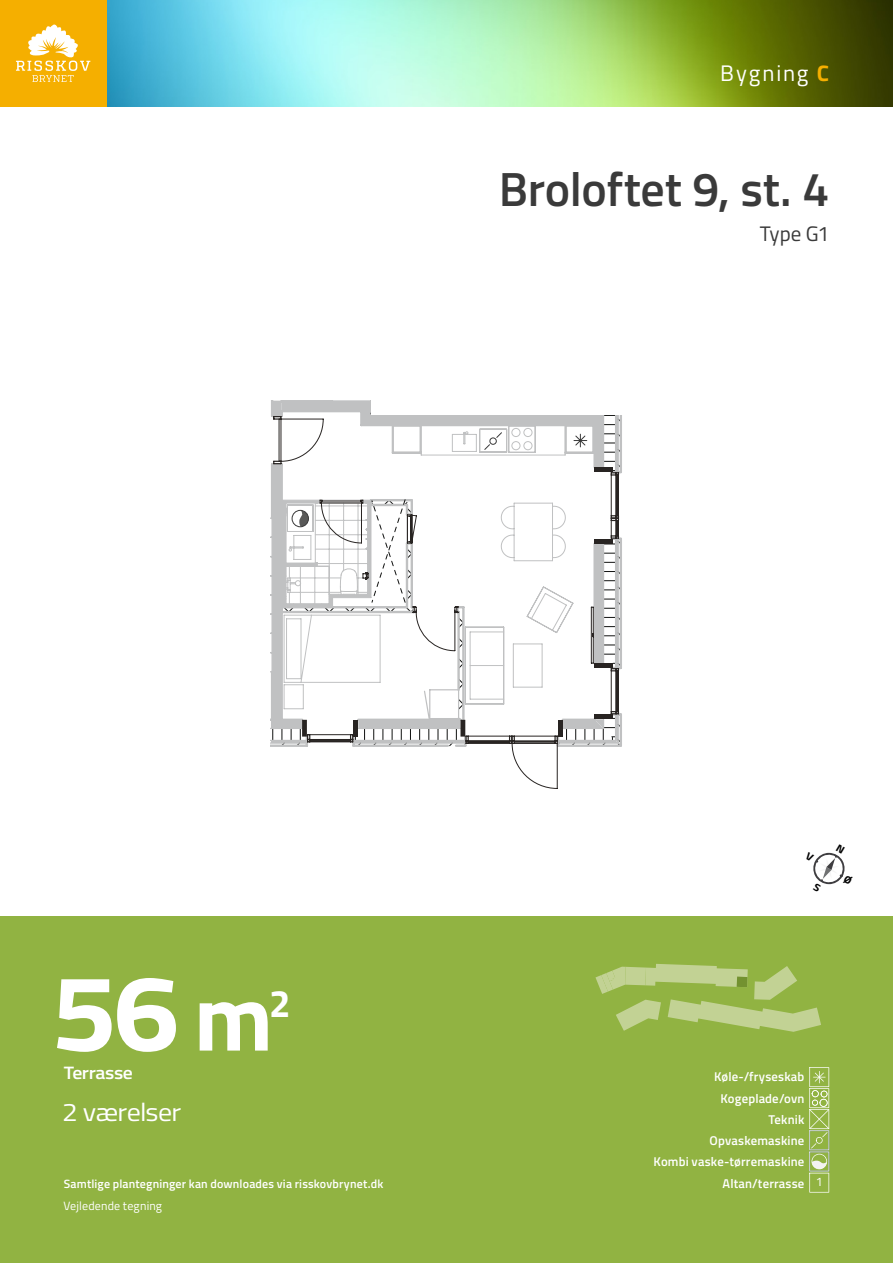
<style>
.page{position:relative;width:893px;height:1263px;background:#fff}
.page>*{position:absolute;margin:0;border:0;box-sizing:border-box;transform-origin:0 0}
.t1{font:700 108px "Titillium";color:#fff;scale:1.1 1}
.t2{font:600 48px "Titillium";letter-spacing:-.005em;color:#3a3a3a}
.t3{font:700 38.55px "Titillium";color:#fff}
.t4{font:25.5px "Titillium";letter-spacing:-.025em;color:#fff;scale:1.1 1}
.t5{font:22.5px "Titillium";letter-spacing:.085em;color:#fff}
.t6{font:21px "Titillium";letter-spacing:-.035em;color:#3a3a3a}
.t7{font:600 18px "Titillium";letter-spacing:-.02em;color:#fff;scale:1.1 1}
.t8{font:600 12.75px/21.3px "Titillium";letter-spacing:.015em;color:#fff;text-align:right}
.t9{font:600 12px "Titillium";letter-spacing:.015em;color:#fff}
.t10{font:12px "Titillium";letter-spacing:.015em;color:#fff}
.s1{font-weight:700;color:#f5af00}
.s2{font-size:94.5px}
.s3{font-weight:400;font-size:12.3px}
</style>
<div class="page">
<div style="left:0;top:916px;width:893px;height:347px;background:#91b342"></div>
<svg style="left:809px;top:1067px;width:20px;height:125px"></svg>
<img style="left:106px;top:0;width:787px;height:106px">
<div style="left:0;top:0;width:106px;height:106px;background:#f5af00"></div>
<svg style="left:16px;top:25px;width:74px;height:57px"></svg>
<svg style="left:595px;top:964px;width:226px;height:68px"></svg>
<svg style="left:271px;top:401px;width:351px;height:388px"></svg>
<div style="left:292px;top:510px;width:17px;height:17px;border:1px solid #3a3a3a;border-radius:50%"></div>
<div style="left:372px;top:297px;width:274px;height:118px;background:#fff"></div>
<svg style="left:813px;top:852px;width:32px;height:33px"></svg>
<h3 class="t5" style="left:720px;top:56px;width:111px">Bygning <span class="s1">C</span></h3>
<h2 class="t2" style="left:499px;top:153px;width:332px">Broloftet 9, st. 4</h2>
<h1 class="t1" style="left:51px;top:930px;width:203px">56 <span class="s2">m</span></h1>
<h3 class="t3" style="left:269px;top:974px;width:23px">2</h3>
<h3 class="t7" style="left:64px;top:1059px;width:64px">Terrasse</h3>
<h3 class="t4" style="left:62px;top:1093px;width:110px">2 værelser</h3>
<h3 class="t6" style="left:760px;top:218px;width:71px">Type G1</h3>
<p class="t8" style="left:654px;top:1065px;width:152px">Køle-/fryseskab<br>Kogeplade/ovn<br>Teknik<br>Opvaskemaskine<br>Kombi vaske-tørremaskine</p>
<p class="t9" style="left:64px;top:1174px;width:321px">Samtlige plantegninger kan downloades via risskovbrynet.dk</p>
<p class="t8" style="left:722px;top:1172px;width:102px">Altan/terrasse <span class="s3">1</span></p>
<p class="t10" style="left:63px;top:1197px;width:100px">Vejledende tegning</p>
</div>
